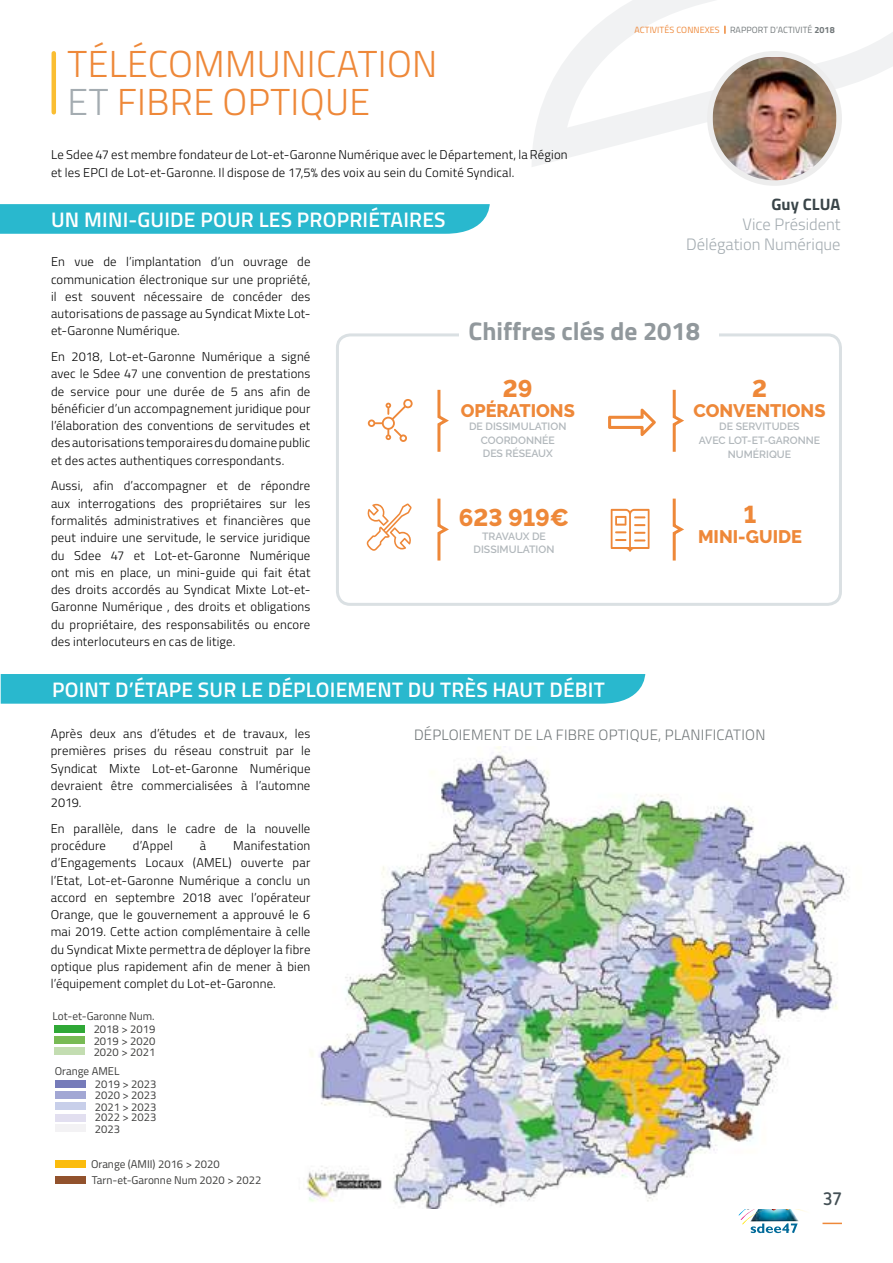
<style>
.page{position:relative;width:893px;height:1263px;background:#fff}
.page>*{position:absolute;margin:0;border:0;box-sizing:border-box;transform-origin:0 0}
.t1{font:300 37.5px/37.5px "Titillium";letter-spacing:.01em;color:#ee8839}
.t2{font:700 25.5px "Titillium";color:#91989c}
.t3{font:800 24.15px "Raleway";color:#ee8839}
.t4{font:600 21px "Titillium";letter-spacing:.01em;color:#fff}
.t5{font:800 18.15px "Raleway";color:#ee8839}
.t6{font:700 18px "Netto OT";color:#445055}
.t7{font:300 16.5px/19.8px "Titillium";color:#a4acb1;text-align:right}
.t8{font:700 16.5px "Titillium";letter-spacing:.005em;color:#394448}
.t9{font:300 15px "Titillium";letter-spacing:.015em;color:#72787a}
.t10{font:300 12.75px/17.2px "Titillium";letter-spacing:.015em;color:#000;text-align:justify}
.t11{font:11.25px/16.6px "Titillium";color:#3c3c3b}
.t12{font:600 10.5px/13.5px "Raleway";color:#b2b8bc;text-align:center}
.t13{font:9px "Titillium";letter-spacing:.01em;color:#ee8839}
.s1{color:#a4acb1}
.s2{color:#72787a}
.s3{font-weight:700;color:#72787a}
</style>
<div class="page">
<svg style="left:532px;top:0;width:361px;height:167px"></svg>
<hr style="left:822px;top:1222px;width:20px;height:2px;background:#ee8839">
<svg style="left:738px;top:1209px;width:68px;height:24px"></svg>
<svg style="left:724px;top:26px;width:2px;height:7px"></svg>
<img style="left:306px;top:746px;width:543px;height:462px">
<hr style="left:52px;top:53px;width:4px;height:59px;background:#fabe32">
<img style="left:712px;top:57px;width:125px;height:123px">
<div style="left:707px;top:51px;width:135px;height:135px;border:5px solid #ededed;border-radius:50%"></div>
<svg style="left:437px;top:389px;width:12px;height:63px"></svg>
<svg style="left:437px;top:498px;width:12px;height:63px"></svg>
<svg style="left:672px;top:389px;width:12px;height:63px"></svg>
<svg style="left:672px;top:498px;width:12px;height:63px"></svg>
<div style="left:336px;top:333px;width:506px;height:273px;border:3px solid #dae0e3;border-radius:13px"></div>
<div style="left:459px;top:316px;width:260px;height:30px;background:#fff"></div>
<svg style="left:367px;top:503px;width:45px;height:48px"></svg>
<svg style="left:608px;top:408px;width:48px;height:28px"></svg>
<svg style="left:368px;top:399px;width:45px;height:43px"></svg>
<svg style="left:611px;top:509px;width:38px;height:43px"></svg>
<svg style="left:0;top:204px;width:490px;height:30px;background:#2fbacf"></svg>
<div style="left:1px;top:674px;width:644px;height:30px;background:#29b8ce"></div>
<div style="left:54px;top:1025px;width:30px;height:8px;background:#2fa836"></div>
<div style="left:55px;top:1080px;width:30px;height:8px;background:#767bba"></div>
<div style="left:55px;top:1160px;width:30px;height:8px;background:#fbbc0d"></div>
<div style="left:55px;top:1176px;width:30px;height:8px;background:#92522d"></div>
<div style="left:54px;top:1036px;width:30px;height:8px;background:#78ba54"></div>
<div style="left:55px;top:1091px;width:30px;height:7px;background:#a2a7d4"></div>
<div style="left:54px;top:1047px;width:30px;height:8px;background:#c3ddb1"></div>
<div style="left:55px;top:1102px;width:30px;height:8px;background:#c8cfea"></div>
<div style="left:55px;top:1114px;width:30px;height:7px;background:#e2dff0"></div>
<div style="left:55px;top:1124px;width:30px;height:8px;background:#f3f2f4"></div>
<h1 class="t1" style="left:68px;top:43px;width:371px">TÉLÉCOMMUNICATION<br><span class="s1">ET</span> FIBRE OPTIQUE</h1>
<p class="t10" style="left:51px;top:146px;width:518px">Le Sdee 47 est membre fondateur de Lot-et-Garonne Numérique avec le Département, la Région et les EPCI de Lot-et-Garonne. Il dispose de 17,5% des voix au sein du Comité Syndical.</p>
<h3 class="t4" style="left:51px;top:204px;width:396px">UN MINI-GUIDE POUR LES PROPRIÉTAIRES</h3>
<p class="t13" style="left:634px;top:23px;width:202px">ACTIVITÉS CONNEXES <span class="s2">RAPPORT D’ACTIVITÉ</span> <span class="s3">2018</span></p>
<p class="t8" style="left:771px;top:192px;width:70px">Guy CLUA</p>
<p class="t7" style="left:686px;top:214px;width:156px">Vice Président<br>Délégation Numérique</p>
<p class="t10" style="left:51px;top:253px;width:261px">En vue de l’implantation d’un ouvrage de communication électronique sur une propriété, il est souvent nécessaire de concéder des autorisations de passage au Syndicat Mixte Lot&shy;et-Garonne Numérique.</p>
<p class="t10" style="left:51px;top:347px;width:261px">En 2018, Lot-et-Garonne Numérique a signé avec le Sdee 47 une convention de prestations de service pour une durée de 5 ans afin de bénéficier d’un accompagnement juridique pour l’élaboration des conventions de servitudes et des autorisations temporaires du domaine public et des actes authentiques correspondants.</p>
<p class="t10" style="left:51px;top:477px;width:261px">Aussi, afin d’accompagner et de répondre aux interrogations des propriétaires sur les formalités administratives et financières que peut induire une servitude, le service juridique du Sdee 47 et Lot-et-Garonne Numérique ont mis en place, un mini-guide qui fait état des droits accordés au Syndicat Mixte Lot-et-Garonne Numérique , des droits et obligations du propriétaire, des responsabilités ou encore des interlocuteurs en cas de litige.</p>
<h2 class="t2" style="left:469px;top:312px;width:233px">Chiffres clés de 2018</h2>
<h3 class="t3" style="left:503px;top:375px;width:31px">29</h3>
<h3 class="t5" style="left:461px;top:400px;width:116px">OPÉRATIONS</h3>
<p class="t12" style="left:469px;top:420px;width:99px">DE DISSIMULATION<br>COORDONNÉE<br>DES RÉSEAUX</p>
<h3 class="t3" style="left:459px;top:504px;width:112px">623 919€</h3>
<p class="t12" style="left:474px;top:529px;width:82px">TRAVAUX DE<br>DISSIMULATION</p>
<h3 class="t3" style="left:752px;top:375px;width:16px">2</h3>
<h3 class="t5" style="left:693px;top:400px;width:134px">CONVENTIONS</h3>
<p class="t12" style="left:699px;top:420px;width:123px">DE SERVITUDES<br>AVEC LOT-ET-GARONNE<br>NUMÉRIQUE</p>
<h3 class="t3" style="left:744px;top:501px;width:14px">1</h3>
<h3 class="t5" style="left:698px;top:526px;width:105px">MINI-GUIDE</h3>
<h3 class="t4" style="left:52px;top:674px;width:554px">POINT D’ÉTAPE SUR LE DÉPLOIEMENT DU TRÈS HAUT DÉBIT</h3>
<p class="t10" style="left:51px;top:724px;width:261px">Après deux ans d’études et de travaux, les premières prises du réseau construit par le Syndicat Mixte Lot-et-Garonne Numérique devraient être commercialisées à l’automne 2019.</p>
<p class="t10" style="left:51px;top:819px;width:261px">En parallèle, dans le cadre de la nouvelle procédure</p>
<p class="t10" style="left:133px;top:836px;width:42px">d’Appel</p>
<p class="t10" style="left:200px;top:836px;width:8px">à</p>
<p class="t10" style="left:51px;top:836px;width:261px;text-indent:182px">Manifestation d’Engagements Locaux (AMEL) ouverte par l’Etat, Lot-et-Garonne Numérique a conclu un accord en septembre 2018 avec l’opérateur Orange, que le gouvernement a approuvé le 6 mai 2019. Cette action complémentaire à celle du Syndicat Mixte permettra de déployer la fibre optique plus rapidement afin de mener à bien l’équipement complet du Lot-et-Garonne.</p>
<p class="t11" style="left:53px;top:1007px;width:102px">Lot-et-Garonne Num.</p>
<p class="t11" style="left:94px;top:1020px;width:63px">2018 &gt; 2019</p>
<p class="t11" style="left:94px;top:1032px;width:63px">2019 &gt; 2020</p>
<p class="t11" style="left:94px;top:1043px;width:63px">2020 &gt; 2021</p>
<p class="t11" style="left:55px;top:1062px;width:66px">Orange AMEL</p>
<p class="t11" style="left:95px;top:1075px;width:63px">2019 &gt; 2023</p>
<p class="t11" style="left:95px;top:1086px;width:63px">2020 &gt; 2023</p>
<p class="t11" style="left:95px;top:1101px;width:63px;line-height:10.4px">2021 &gt; 2023<br>2022 &gt; 2023</p>
<p class="t11" style="left:95px;top:1120px;width:27px">2023</p>
<p class="t11" style="left:91px;top:1155px;width:172px">Orange (AMII) 2016 &gt; 2020<br>Tarn-et-Garonne Num 2020 &gt; 2022</p>
<p class="t9" style="left:414px;top:723px;width:353px">DÉPLOIEMENT DE LA FIBRE OPTIQUE, PLANIFICATION</p>
<h3 class="t6" style="left:823px;top:1187px;width:20px">37</h3>
</div>
